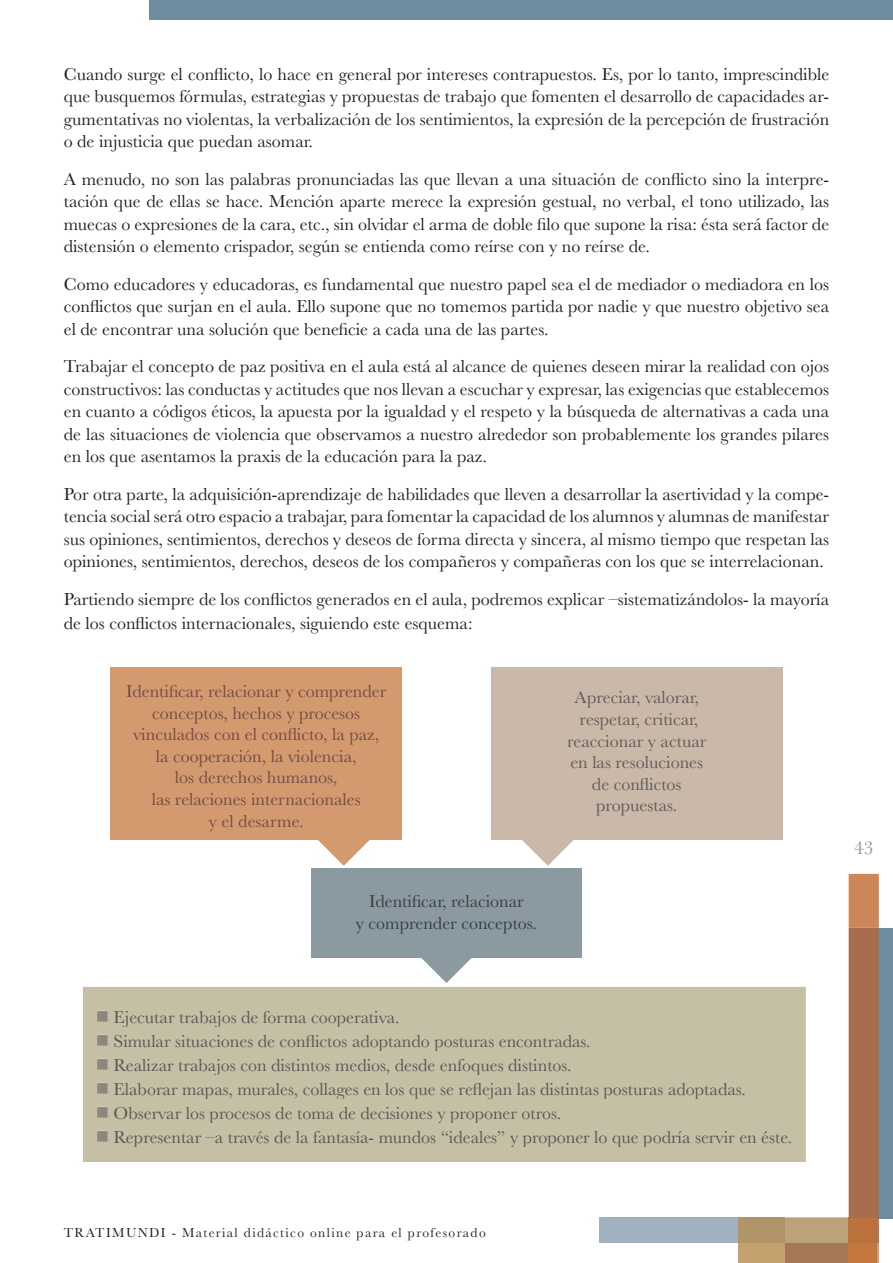
<style>
.page{position:relative;width:893px;height:1263px;background:#fff}
.page>*{position:absolute;margin:0;border:0;box-sizing:border-box;transform-origin:0 0}
.t1{font:19.5px "Baskerville";color:#939598}
.t2{font:18px/22.5px "Baskerville";color:#231f20;text-align:justify}
.t3{font:18px "Baskerville";color:#595754}
.t4{font:18px/21.6px "Baskerville";color:#704b45;text-align:center}
.t5{font:18px/21.6px "Baskerville";color:#5f5a58;text-align:center}
.t6{font:18px/21.6px "Baskerville";color:#373d40;text-align:center}
.t7{font:13.5px "Baskerville";letter-spacing:.1em;color:#231f20}
.s1{color:#8f867f}
</style>
<div class="page">
<div style="left:600px;top:1217px;width:138px;height:26px;background:#a1b1bf"></div>
<div style="left:879px;top:928px;width:14px;height:290px;background:#6d8c9f"></div>
<svg style="left:738px;top:874px;width:141px;height:389px"></svg>
<div style="left:149px;top:0;width:744px;height:20px;background:#6d8c9f"></div>
<div style="left:111px;top:668px;width:291px;height:172px;background:#d49a6f"></div>
<div style="left:127px;top:685px;width:259px;height:16px;background:#d49a6f"></div>
<div style="left:153px;top:706px;width:207px;height:17px;background:#d49a6f"></div>
<div style="left:133px;top:728px;width:246px;height:17px;background:#d49a6f"></div>
<div style="left:156px;top:750px;width:201px;height:16px;background:#d49a6f"></div>
<div style="left:175px;top:771px;width:162px;height:16px;background:#d49a6f"></div>
<div style="left:152px;top:793px;width:209px;height:12px;background:#d49a6f"></div>
<div style="left:209px;top:814px;width:93px;height:17px;background:#d49a6f"></div>
<div style="left:491px;top:668px;width:291px;height:172px;background:#cab9a9"></div>
<div style="left:574px;top:691px;width:124px;height:17px;background:#cab9a9"></div>
<div style="left:575px;top:713px;width:123px;height:16px;background:#cab9a9"></div>
<div style="left:568px;top:734px;width:138px;height:17px;background:#cab9a9"></div>
<div style="left:571px;top:756px;width:132px;height:12px;background:#cab9a9"></div>
<div style="left:593px;top:778px;width:89px;height:12px;background:#cab9a9"></div>
<div style="left:596px;top:802px;width:80px;height:14px;background:#cab9a9"></div>
<svg style="left:307px;top:829px;width:277px;height:154px"></svg>
<div style="left:370px;top:895px;width:154px;height:15px;background:#8b9aa1"></div>
<div style="left:356px;top:916px;width:180px;height:17px;background:#8b9aa1"></div>
<div style="left:83px;top:987px;width:723px;height:175px;background:#c5bfa6"></div>
<div style="left:97px;top:1011px;width:11px;height:10px;background:#c5bfa6"></div>
<div style="left:109px;top:1010px;width:289px;height:17px;background:#c5bfa6"></div>
<div style="left:97px;top:1035px;width:11px;height:10px;background:#c5bfa6"></div>
<div style="left:109px;top:1034px;width:480px;height:17px;background:#c5bfa6"></div>
<div style="left:97px;top:1059px;width:11px;height:10px;background:#c5bfa6"></div>
<div style="left:109px;top:1058px;width:461px;height:17px;background:#c5bfa6"></div>
<div style="left:97px;top:1083px;width:11px;height:10px;background:#c5bfa6"></div>
<div style="left:109px;top:1082px;width:636px;height:17px;background:#c5bfa6"></div>
<div style="left:97px;top:1107px;width:11px;height:10px;background:#c5bfa6"></div>
<div style="left:109px;top:1106px;width:451px;height:17px;background:#c5bfa6"></div>
<div style="left:97px;top:1131px;width:11px;height:10px;background:#c5bfa6"></div>
<div style="left:109px;top:1130px;width:682px;height:17px;background:#c5bfa6"></div>
<p class="t2" style="left:64px;top:63px;width:767px">Cuando surge el conflicto, lo hace en general por intereses contrapuestos. Es, por lo tanto, imprescindible que busquemos fórmulas, estrategias y propuestas de trabajo que fomenten el desarrollo de capacidades ar&shy;gumentativas no violentas, la verbalización de los sentimientos, la expresión de la percepción de frustración o de injusticia que puedan asomar.</p>
<p class="t2" style="left:64px;top:168px;width:767px">A menudo, no son las palabras pronunciadas las que llevan a una situación de conflicto sino la interpre&shy;tación que de ellas se hace. Mención aparte merece la expresión gestual, no verbal, el tono utilizado, las muecas o expresiones de la cara, etc., sin olvidar el arma de doble filo que supone la risa: ésta será factor de distensión o elemento crispador, según se entienda como reírse con y no reírse de.</p>
<p class="t2" style="left:64px;top:273px;width:767px">Como educadores y educadoras, es fundamental que nuestro papel sea el de mediador o mediadora en los conflictos que surjan en el aula. Ello supone que no tomemos partida por nadie y que nuestro objetivo sea el de encontrar una solución que beneficie a cada una de las partes.</p>
<p class="t2" style="left:64px;top:356px;width:767px">Trabajar el concepto de paz positiva en el aula está al alcance de quienes deseen mirar la realidad con ojos constructivos: las conductas y actitudes que nos llevan a escuchar y expresar, las exigencias que establecemos en cuanto a códigos éticos, la apuesta por la igualdad y el respeto y la búsqueda de alternativas a cada una de las situaciones de violencia que observamos a nuestro alrededor son probablemente los grandes pilares en los que asentamos la praxis de la educación para la paz.</p>
<p class="t2" style="left:64px;top:483px;width:767px">Por otra parte, la adquisición-aprendizaje de habilidades que lleven a desarrollar la asertividad y la compe&shy;tencia social será otro espacio a trabajar, para fomentar la capacidad de los alumnos y alumnas de manifestar sus opiniones, sentimientos, derechos y deseos de forma directa y sincera, al mismo tiempo que respetan las opiniones, sentimientos, derechos, deseos de los compañeros y compañeras con los que se interrelacionan.</p>
<p class="t2" style="left:64px;top:587px;width:767px;line-height:24px">Partiendo siempre de los conflictos generados en el aula, podremos explicar –sistematizándolos- la mayoría de los conflictos internacionales, siguiendo este esquema:</p>
<p class="t4" style="left:126px;top:681px;width:262px">Identificar, relacionar y comprender conceptos, hechos y procesos vinculados con el conflicto, la paz, la cooperación, la violencia,<br>los derechos humanos,<br>las relaciones internacionales<br>y el desarme.</p>
<p class="t5" style="left:567px;top:687px;width:141px">Apreciar, valorar, respetar, criticar, reaccionar y actuar en las resoluciones de conflictos propuestas.</p>
<p class="t6" style="left:356px;top:891px;width:183px">Identificar, relacionar<br>y comprender conceptos.</p>
<p class="t1" style="left:854px;top:836px;width:21px">43</p>
<p class="t3" style="left:96px;top:1005px;width:306px"><span class="s1">■</span> Ejecutar trabajos de forma cooperativa.</p>
<p class="t3" style="left:96px;top:1029px;width:497px"><span class="s1">■</span> Simular situaciones de conflictos adoptando posturas encontradas.</p>
<p class="t3" style="left:96px;top:1053px;width:478px"><span class="s1">■</span> Realizar trabajos con distintos medios, desde enfoques distintos.</p>
<p class="t3" style="left:96px;top:1077px;width:652px"><span class="s1">■</span> Elaborar mapas, murales, collages en los que se reflejan las distintas posturas adoptadas.</p>
<p class="t3" style="left:96px;top:1101px;width:467px"><span class="s1">■</span> Observar los procesos de toma de decisiones y proponer otros.</p>
<p class="t3" style="left:96px;top:1125px;width:698px"><span class="s1">■</span> Representar –a través de la fantasía- mundos “ideales” y proponer lo que podría servir en éste.</p>
<p class="t7" style="left:64px;top:1224px;width:423px">TRATIMUNDI - Material didáctico online para el profesorado</p>
</div>
